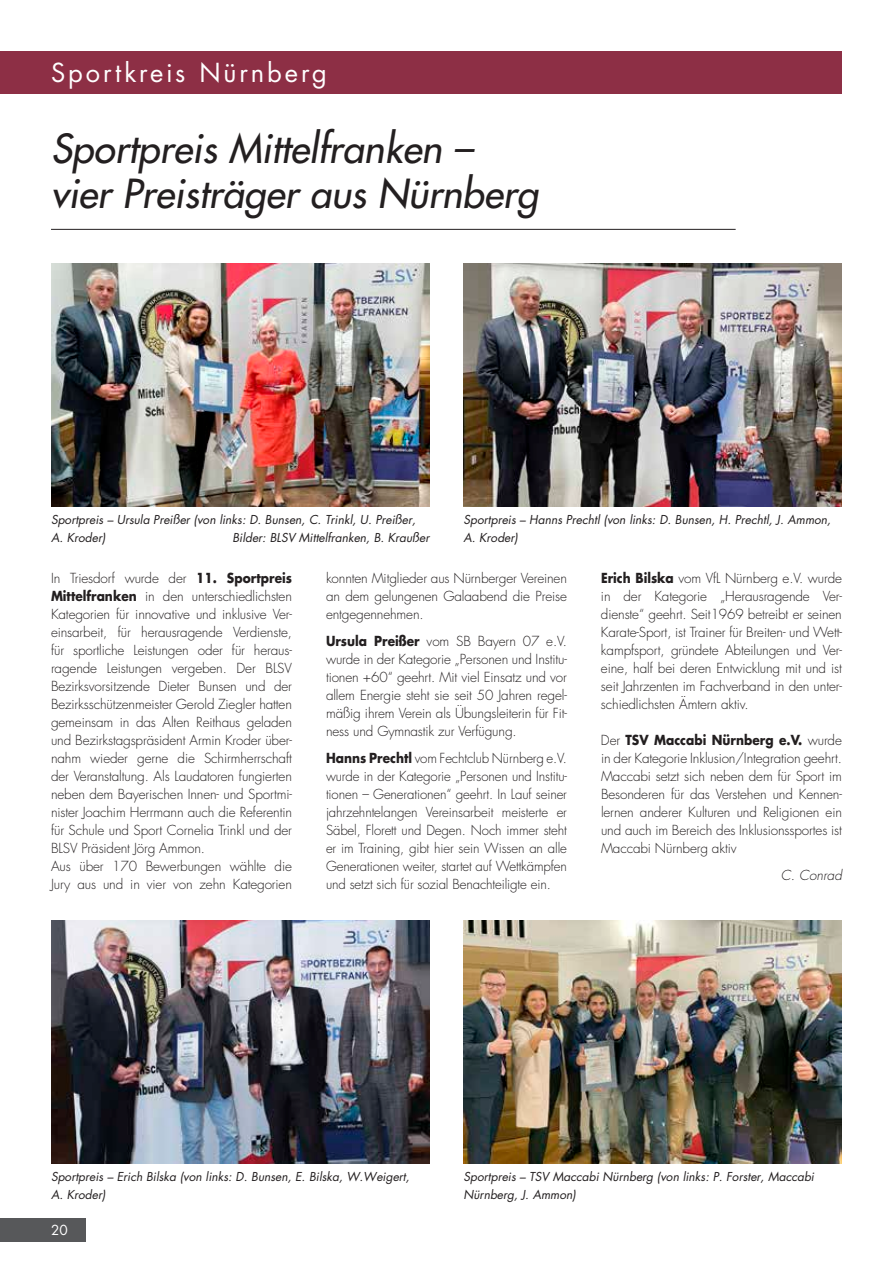
<style>
.page{position:relative;width:893px;height:1263px;background:#fff}
.page>*{position:absolute;margin:0;border:0;box-sizing:border-box;transform-origin:0 0}
.t1{font:italic 39px/45px "Futura";color:#231f20}
.t2{font:25.5px "Futura";letter-spacing:.115em;color:#fff}
.t3{font:300 13.5px/18px "Futura";letter-spacing:-.01em;color:#231f20;text-align:justify}
.t4{font:italic 300 13.5px "Futura";color:#231f20}
.t5{font:13.5px "Futura";color:#fff}
.t6{font:italic 12px/18px "Futura";color:#231f20}
.s1{font-weight:700}
</style>
<div class="page">
<hr style="left:51px;top:229px;width:685px;height:1px;background:#231f20">
<img style="left:463px;top:264px;width:379px;height:242px">
<img style="left:51px;top:264px;width:378px;height:242px">
<img style="left:51px;top:921px;width:378px;height:242px">
<img style="left:463px;top:921px;width:379px;height:242px">
<div style="left:0;top:1218px;width:85px;height:24px;background:#57585a"></div>
<div style="left:0;top:51px;width:842px;height:43px;background:#8d2f45"></div>
<h2 class="t2" style="left:51px;top:55px;width:277px">Sportkreis Nürnberg</h2>
<h1 class="t1" style="left:51px;top:126px;width:489px">Sportpreis Mittelfranken – vier Preisträger aus Nürnberg</h1>
<p class="t6" style="left:51px;top:511px;width:366px">Sportpreis – Ursula Preißer (von links: D. Bunsen, C. Trinkl, U. Preißer,<br>A. Kroder)</p>
<p class="t6" style="left:232px;top:529px;width:199px">Bilder: BLSV Mittelfranken, B. Kraußer</p>
<p class="t6" style="left:463px;top:511px;width:369px">Sportpreis – Hanns Prechtl (von links: D. Bunsen, H. Prechtl, J. Ammon,<br>A. Kroder)</p>
<p class="t3" style="left:51px;top:570px;width:242px;text-align:left">In Triesdorf wurde der <span class="s1">11. Sportpreis Mittelfranken</span> in den unterschiedlichsten Kategorien für innovative und inklusive Ver&shy;einsarbeit, für herausragende Verdienste, für sportliche Leistungen oder für heraus&shy;ragende Leistungen vergeben. Der BLSV Bezirksvorsitzende Dieter Bunsen und der Bezirksschützenmeister Gerold Ziegler hatten gemeinsam in das Alten Reithaus geladen und Bezirkstagspräsident Armin Kroder über&shy;nahm wieder gerne die Schirmherrschaft der Veranstaltung. Als Laudatoren fungierten neben dem Bayerischen Innen- und Sportmi&shy;nister Joachim Herrmann auch die Referentin für Schule und Sport Cornelia Trinkl und der BLSV Präsident Jörg Ammon.<br>Aus über 170 Bewerbungen wählte die Jury aus und in vier von zehn Kategorien</p>
<p class="t3" style="left:326px;top:570px;width:242px">konnten Mitglieder aus Nürnberger Vereinen an dem gelungenen Galaabend die Preise entgegennehmen.</p>
<p class="t3" style="left:326px;top:633px;width:242px"><span class="s1">Ursula Preißer</span> vom SB Bayern 07 e.V. wurde in der Kategorie „Personen und Institu&shy;tionen +60“ geehrt. Mit viel Einsatz und vor allem Energie steht sie seit 50 Jahren regel&shy;mäßig ihrem Verein als Übungsleiterin für Fit&shy;ness und Gymnastik zur Verfügung.</p>
<p class="t3" style="left:326px;top:750px;width:242px"><span class="s1">Hanns Prechtl</span> vom Fechtclub Nürnberg e.V. wurde in der Kategorie „Personen und Institu&shy;tionen – Generationen“ geehrt. In Lauf seiner jahrzehntelangen Vereinsarbeit meisterte er Säbel, Florett und Degen. Noch immer steht er im Training, gibt hier sein Wissen an alle Generationen weiter, startet auf Wettkämpfen und setzt sich für sozial Benachteiligte ein.</p>
<p class="t3" style="left:601px;top:570px;width:242px"><span class="s1">Erich Bilska</span> vom VfL Nürnberg e.V. wurde in der Kategorie „Herausragende Ver&shy;dienste“ geehrt. Seit1969 betreibt er seinen Karate-Sport, ist Trainer für Breiten- und Wett&shy;kampfsport, gründete Abteilungen und Ver&shy;eine, half bei deren Entwicklung mit und ist seit Jahrzenten im Fachverband in den unter&shy;schiedlichsten Ämtern aktiv.</p>
<p class="t3" style="left:601px;top:732px;width:242px">Der <span class="s1">TSV Maccabi Nürnberg e.V.</span> wurde in der Kategorie Inklusion/Integration geehrt.<br>Maccabi setzt sich neben dem für Sport im Besonderen für das Verstehen und Kennen&shy;lernen anderer Kulturen und Religionen ein und auch im Bereich des Inklusionssportes ist Maccabi Nürnberg aktiv</p>
<p class="t4" style="left:781px;top:867px;width:63px">C. Conrad</p>
<p class="t6" style="left:51px;top:1167px;width:360px">Sportpreis – Erich Bilska (von links: D. Bunsen, E. Bilska, W.Weigert,<br>A. Kroder)</p>
<p class="t6" style="left:463px;top:1167px;width:352px">Sportpreis – TSV Maccabi Nürnberg (von links: P. Forster, Maccabi<br>Nürnberg, J. Ammon)</p>
<p class="t5" style="left:51px;top:1221px;width:18px">20</p>
</div>
